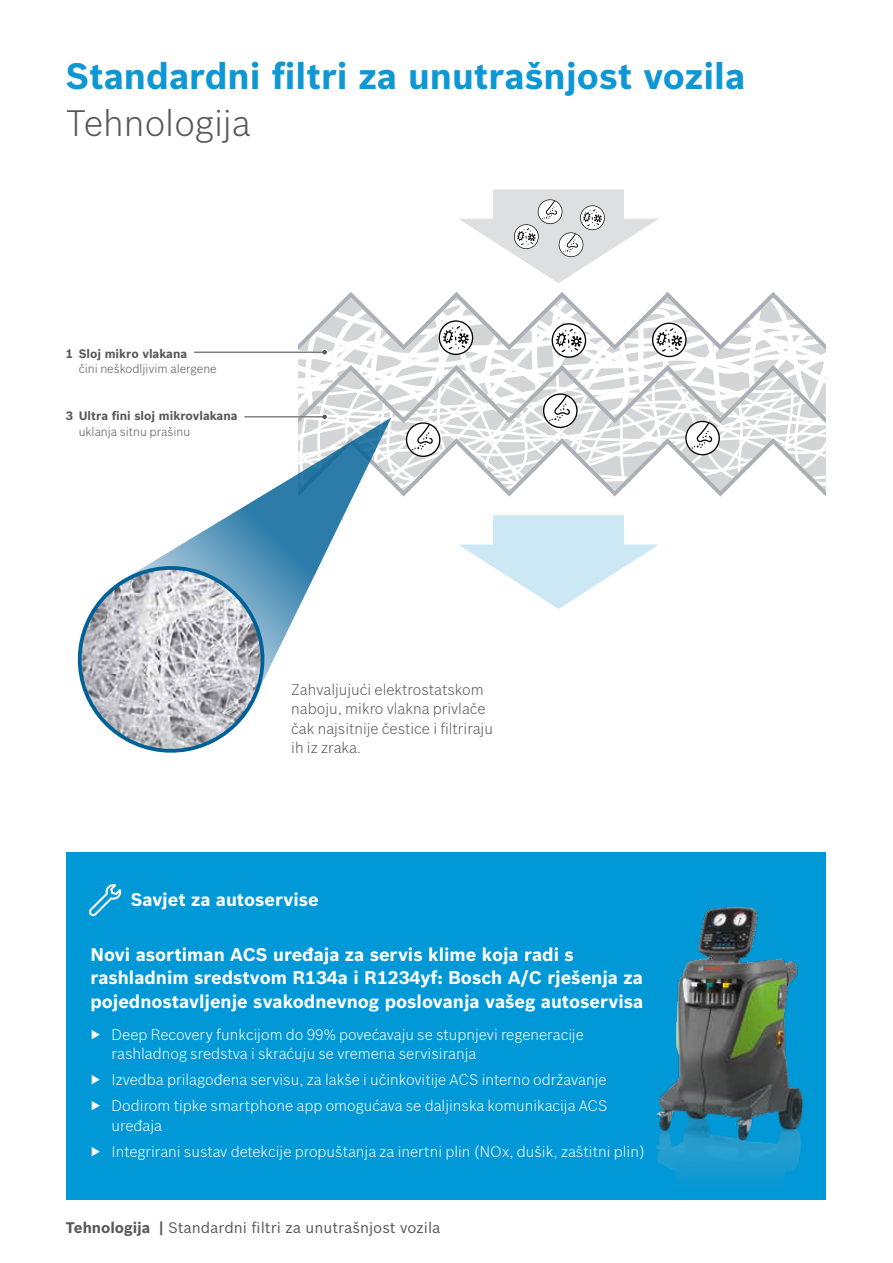
<style>
.page{position:relative;width:893px;height:1263px;background:#fff}
.page>*{position:absolute;margin:0;border:0;box-sizing:border-box;transform-origin:0 0}
.Naslov_1{font:700 36px "Bosch Sans";color:#0f97d4}
.NAslov_1_1{font:300 36px "Bosch Sans";color:#57585a}
.osnovni_tekst_bijeli{font:700 18px/23.4px "Bosch Sans";color:#fff}
.Osnovni_tekst_bijeli{font:700 18px "Bosch Sans";color:#fff}
.Osnovni_tekst_nabraj{font:300 15px/19.5px "Bosch Sans";color:#fff}
.Osnovni_tekst{font:300 15px/19.5px "Bosch Sans";color:#57585a}
.t1{font:15px "Bosch Sans";color:#57585a}
.Tekst_u_slici_nabraj{font:700 12px "Bosch Sans";color:#57585a}
.Tekst_u_slici_nabraj-2{font:300 12px "Bosch Sans";color:#57585a}
.s1{font-weight:700}
</style>
<div class="page">
<div style="left:67px;top:852px;width:759px;height:348px;background:#0098d7"></div>
<svg style="left:89px;top:884px;width:33px;height:32px"></svg>
<img style="left:656px;top:906px;width:147px;height:275px">
<svg style="left:459px;top:515px;width:200px;height:94px"></svg>
<svg style="left:459px;top:189px;width:199px;height:94px"></svg>
<svg style="left:161px;top:417px;width:192px;height:233px"></svg>
<svg style="left:77px;top:557px;width:201px;height:196px"></svg>
<hr style="left:194px;top:352px;width:131px;height:1px;background:#575756">
<hr style="left:244px;top:416px;width:81px;height:1px;background:#575756">
<svg style="left:298px;top:292px;width:528px;height:204px"></svg>
<p class="Naslov_1" style="left:66px;top:49px;width:681px">Standardni filtri za unutrašnjost vozila</p>
<p class="NAslov_1_1" style="left:66px;top:97px;width:186px">Tehnologija</p>
<p class="Tekst_u_slici_nabraj" style="left:66px;top:344px;width:123px">1 Sloj mikro vlakana</p>
<p class="Tekst_u_slici_nabraj-2" style="left:79px;top:361px;width:140px">čini neškodljivim alergene</p>
<p class="Tekst_u_slici_nabraj" style="left:66px;top:407px;width:173px">3 Ultra fini sloj mikrovlakana</p>
<p class="Tekst_u_slici_nabraj-2" style="left:79px;top:423px;width:113px">uklanja sitnu prašinu</p>
<p class="Osnovni_tekst" style="left:291px;top:679px;width:203px">Zahvaljujući elektrostatskom naboju, mikro vlakna privlače čak najsitnije čestice i filtriraju ih iz zraka.</p>
<p class="Osnovni_tekst_bijeli" style="left:131px;top:885px;width:189px">Savjet za autoservise</p>
<p class="osnovni_tekst_bijeli" style="left:90px;top:941px;width:554px">Novi asortiman ACS uređaja za servis klime koja radi s rashladnim sredstvom R134a i R1234yf: Bosch A/C rješenja za pojednostavljenje svakodnevnog poslovanja vašeg autoservisa</p>
<p class="Osnovni_tekst_nabraj" style="left:112px;top:1024px;width:474px;text-indent:-21px">▶ Deep Recovery funkcijom do 99% povećavaju se stupnjevi regeneracije rashladnog sredstva i skraćuju se vremena servisiranja</p>
<p class="Osnovni_tekst_nabraj" style="left:90px;top:1069px;width:518px">▶ Izvedba prilagođena servisu, za lakše i učinkovitije ACS interno održavanje</p>
<p class="Osnovni_tekst_nabraj" style="left:112px;top:1095px;width:497px;text-indent:-21px">▶ Dodirom tipke smartphone app omogućava se daljinska komunikacija ACS uređaja</p>
<p class="Osnovni_tekst_nabraj" style="left:90px;top:1140px;width:556px">▶ Integrirani sustav detekcije propuštanja za inertni plin (NOx, dušik, zaštitni plin)</p>
<p class="t1" style="left:66px;top:1216px;width:376px"><span class="s1">Tehnologija |</span> Standardni filtri za unutrašnjost vozila</p>
</div>
